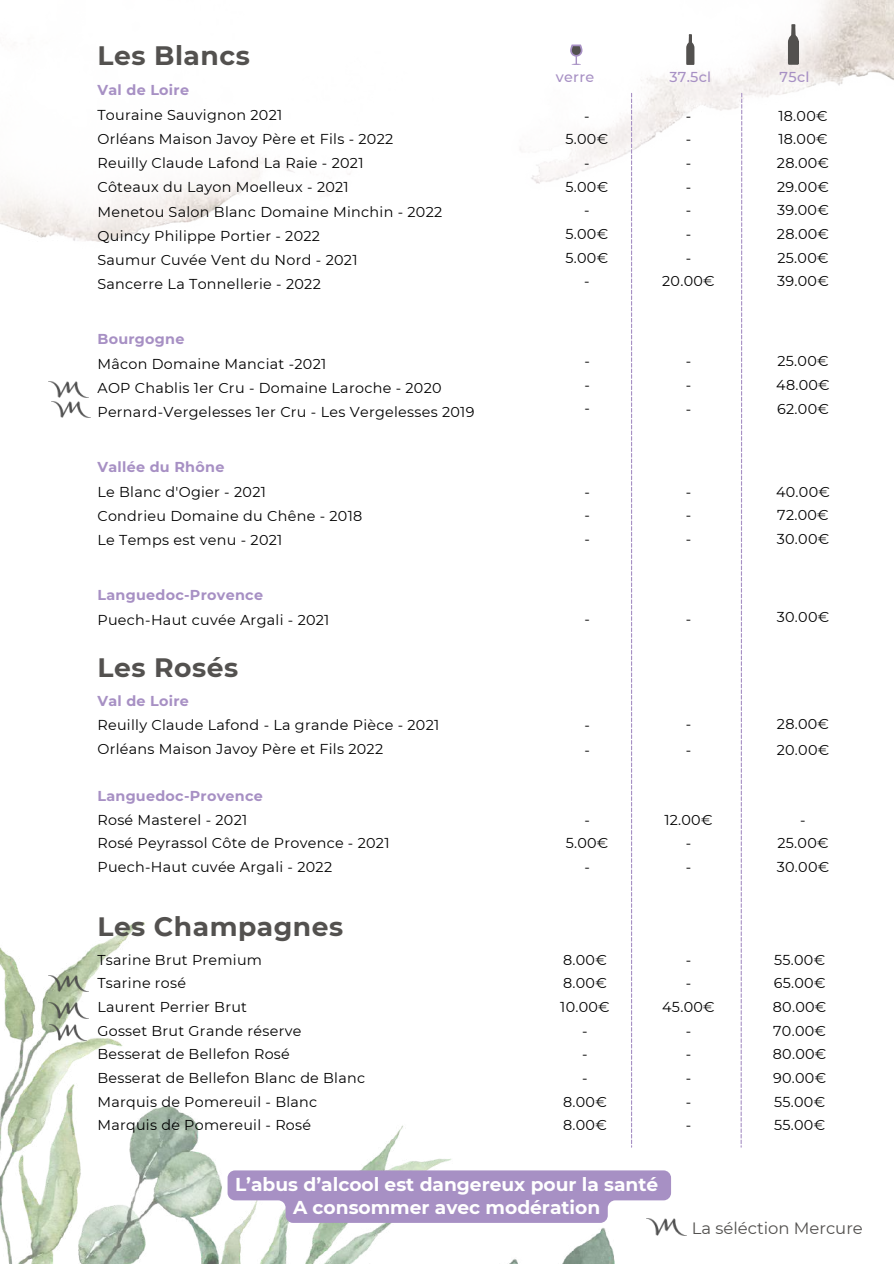
<style>
.page{position:relative;width:894px;height:1264px;background:#fff}
.page>*{position:absolute;margin:0;border:0;box-sizing:border-box;transform-origin:0 0}
.t1{font:700 26.55px "Montserrat";letter-spacing:.02em;color:#53514f}
.t2{font:700 18.6px/22.5px "Montserrat";color:#fff;text-align:center}
.t3{font:16.5px "Montserrat";color:#53514f}
.t4{font:14.25px/23.7px "Montserrat";letter-spacing:.02em;color:#000;text-align:justify}
.t5{font:700 14.25px "Montserrat";letter-spacing:.02em;color:#a790c4}
.t6{font:500 14.25px "Montserrat";letter-spacing:.02em;color:#a790c4}
</style>
<div class="page">
<img style="left:0;top:0;width:893px;height:276px">
<img style="left:0;top:922px;width:615px;height:341px">
<svg style="left:227px;top:1170px;width:444px;height:52px;background:#b19dca"></svg>
<img style="left:646px;top:1218px;width:38px;height:17px">
<svg style="left:686px;top:34px;width:8px;height:30px"></svg>
<svg style="left:787px;top:24px;width:11px;height:41px"></svg>
<svg style="left:570px;top:45px;width:12px;height:20px"></svg>
<svg style="left:630px;top:93px;width:2px;height:1054px"></svg>
<svg style="left:740px;top:93px;width:2px;height:1054px"></svg>
<img style="left:49px;top:975px;width:39px;height:16px">
<img style="left:49px;top:1002px;width:39px;height:16px">
<img style="left:50px;top:1024px;width:37px;height:16px">
<img style="left:50px;top:382px;width:38px;height:16px">
<img style="left:51px;top:401px;width:38px;height:16px">
<h1 class="t1" style="left:97px;top:40px;width:154px">Les Blancs</h1>
<p class="t5" style="left:97px;top:82px;width:93px">Val de Loire</p>
<p class="t4" style="left:97px;top:102px;width:346px;line-height:24.2px;text-align:left">Touraine Sauvignon 2021<br>Orléans Maison Javoy Père et Fils - 2022<br>Reuilly Claude Lafond La Raie - 2021<br>Côteaux du Layon Moelleux - 2021<br>Menetou Salon Blanc Domaine Minchin - 2022<br>Quincy Philippe Portier - 2022<br>Saumur Cuvée Vent du Nord - 2021<br>Sancerre La Tonnellerie - 2022</p>
<p class="t5" style="left:97px;top:331px;width:89px">Bourgogne</p>
<p class="t4" style="left:97px;top:351px;width:378px;line-height:24.2px;text-align:left">Mâcon Domaine Manciat -2021<br>AOP Chablis 1er Cru - Domaine Laroche - 2020<br>Pernard-Vergelesses 1er Cru - Les Vergelesses 2019</p>
<p class="t5" style="left:97px;top:458px;width:128px">Vallée du Rhône</p>
<p class="t4" style="left:97px;top:479px;width:266px;line-height:24.2px;text-align:left">Le Blanc d'Ogier - 2021<br>Condrieu Domaine du Chêne - 2018<br>Le Temps est venu - 2021</p>
<p class="t5" style="left:97px;top:586px;width:167px">Languedoc-Provence</p>
<p class="t4" style="left:97px;top:607px;width:233px">Puech-Haut cuvée Argali - 2021</p>
<h1 class="t1" style="left:97px;top:651px;width:142px">Les Rosés</h1>
<p class="t5" style="left:97px;top:692px;width:93px">Val de Loire</p>
<p class="t4" style="left:97px;top:713px;width:343px">Reuilly Claude Lafond - La grande Pièce - 2021<br>Orléans Maison Javoy Père et Fils 2022</p>
<p class="t5" style="left:97px;top:787px;width:167px">Languedoc-Provence</p>
<p class="t4" style="left:97px;top:807px;width:293px;text-align:left">Rosé Masterel - 2021<br>Rosé Peyrassol Côte de Provence - 2021<br>Puech-Haut cuvée Argali - 2022</p>
<h1 class="t1" style="left:97px;top:909px;width:247px">Les Champagnes</h1>
<p class="t4" style="left:97px;top:947px;width:269px;text-align:left">Tsarine Brut Premium<br>Tsarine rosé<br>Laurent Perrier Brut<br>Gosset Brut Grande réserve<br>Besserat de Bellefon Rosé<br>Besserat de Bellefon Blanc de Blanc<br>Marquis de Pomereuil - Blanc<br>Marquis de Pomereuil - Rosé</p>
<p class="t6" style="left:555px;top:68px;width:40px">verre</p>
<p class="t6" style="left:669px;top:69px;width:43px">37.5cl</p>
<p class="t6" style="left:779px;top:69px;width:31px">75cl</p>
<p class="t4" style="left:565px;top:104px;width:44px;text-align:center">-<br>5.00€ -<br>5.00€ -<br>5.00€<br>5.00€ -</p>
<p class="t4" style="left:584px;top:349px;width:7px">- - -</p>
<p class="t4" style="left:584px;top:480px;width:7px">- - -</p>
<p class="t4" style="left:662px;top:104px;width:54px;text-align:center">-<br>-<br>-<br>-<br>-<br>-<br>-<br>20.00€</p>
<p class="t4" style="left:776px;top:104px;width:54px">18.00€ 18.00€ 28.00€ 29.00€ 39.00€ 28.00€ 25.00€ 39.00€</p>
<p class="t4" style="left:685px;top:349px;width:7px">- - -</p>
<p class="t4" style="left:776px;top:349px;width:55px">25.00€ 48.00€ 62.00€</p>
<p class="t4" style="left:685px;top:480px;width:7px">- - -</p>
<p class="t4" style="left:775px;top:480px;width:55px">40.00€ 72.00€ 30.00€</p>
<p class="t4" style="left:584px;top:607px;width:7px">-</p>
<p class="t4" style="left:776px;top:605px;width:54px">30.00€</p>
<p class="t4" style="left:685px;top:607px;width:7px">-</p>
<p class="t4" style="left:584px;top:712px;width:7px">-</p>
<p class="t4" style="left:685px;top:712px;width:7px">-</p>
<p class="t4" style="left:776px;top:712px;width:54px">28.00€</p>
<p class="t4" style="left:584px;top:737px;width:7px">-</p>
<p class="t4" style="left:685px;top:737px;width:7px">-</p>
<p class="t4" style="left:776px;top:737px;width:54px">20.00€</p>
<p class="t4" style="left:565px;top:807px;width:44px;text-align:center">-<br>5.00€ -</p>
<p class="t4" style="left:664px;top:807px;width:50px;text-align:center">12.00€ -<br>-</p>
<p class="t4" style="left:776px;top:807px;width:54px;text-align:center">-<br>25.00€<br>30.00€</p>
<p class="t4" style="left:560px;top:947px;width:51px;text-align:center">8.00€<br>8.00€<br>10.00€ -<br>-<br>-<br>8.00€<br>8.00€</p>
<p class="t4" style="left:662px;top:947px;width:54px;text-align:center">-<br>-<br>45.00€ -<br>-<br>-<br>-<br>-</p>
<p class="t4" style="left:772px;top:947px;width:55px">55.00€ 65.00€ 80.00€ 70.00€ 80.00€ 90.00€ 55.00€ 55.00€</p>
<h2 class="t2" style="left:235px;top:1173px;width:424px">L’abus d’alcool est dangereux pour la santé<br>A consommer avec modération</h2>
<p class="t3" style="left:691px;top:1217px;width:172px">La séléction Mercure</p>
</div>
